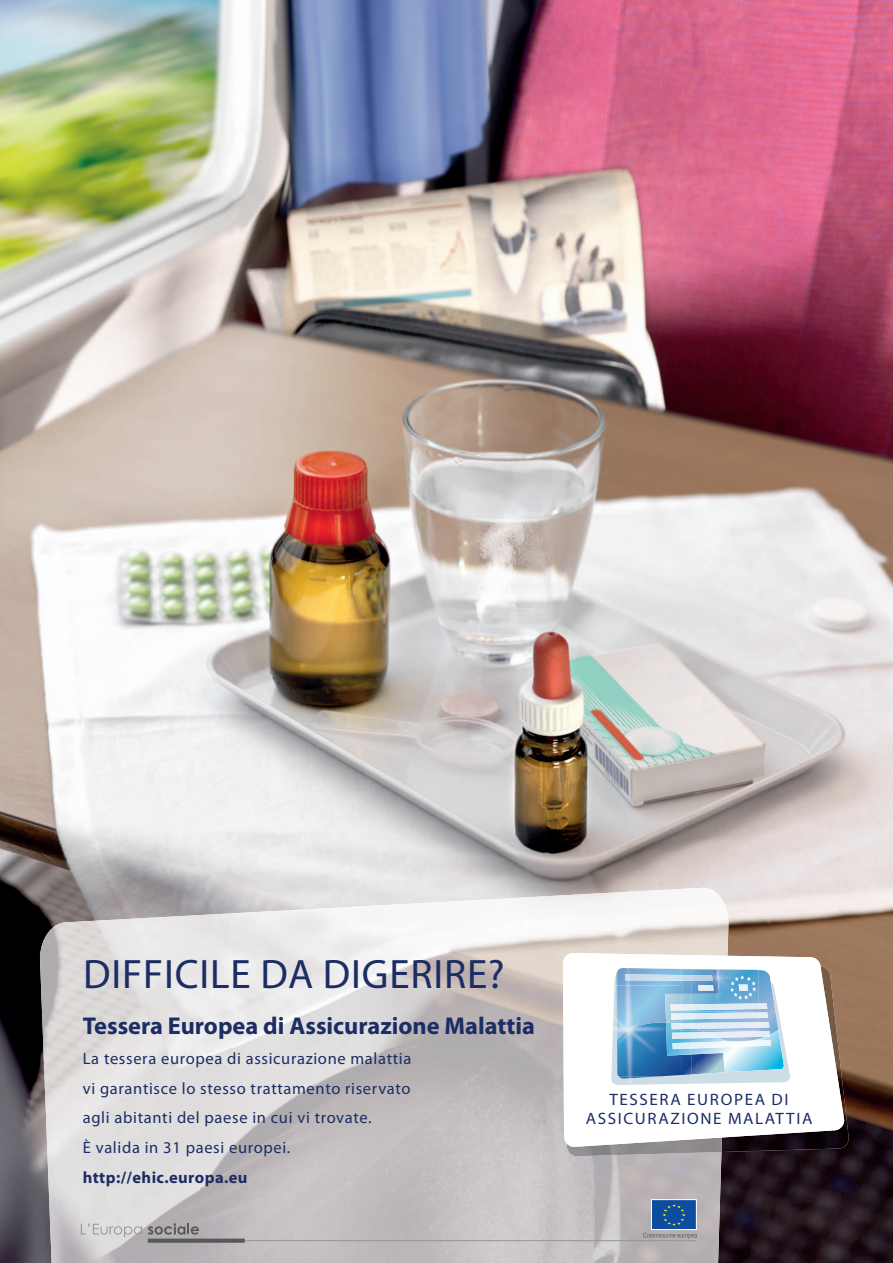
<style>
.page{position:relative;width:893px;height:1263px;background:#fff}
.page>*{position:absolute;margin:0;border:0;box-sizing:border-box;transform-origin:0 0}
.t1{font:41.25px "Myriad Pro";letter-spacing:.02em;color:#1b2d64}
.t2{font:700 24.38px "Myriad Pro";color:#1b2d64}
.t3{font:16.5px/29.8px "Myriad Pro";letter-spacing:.04em;color:#1b2d64}
.t4{font:16.5px/19.8px "Myriad Pro";letter-spacing:.095em;color:#1b2d64;text-align:center}
.t5{font:700 16.5px "Myriad Pro";letter-spacing:.025em;color:#1b2d64}
</style>
<div class="page">
<img style="left:0;top:0;width:893px;height:1263px">
<img style="left:199px;top:904px;width:185px;height:306px">
<img style="left:384px;top:888px;width:186px;height:322px">
<img style="left:570px;top:888px;width:159px;height:65px">
<img style="left:40px;top:914px;width:159px;height:349px">
<img style="left:570px;top:1156px;width:152px;height:107px">
<img style="left:199px;top:1210px;width:371px;height:53px">
<img style="left:722px;top:966px;width:127px;height:186px">
<img style="left:567px;top:1147px;width:155px;height:9px">
<svg style="left:563px;top:953px;width:281px;height:194px"></svg>
<img style="left:591px;top:959px;width:100px;height:155px">
<img style="left:611px;top:975px;width:80px;height:110px">
<img style="left:617px;top:968px;width:45px;height:17px">
<img style="left:591px;top:985px;width:20px;height:91px">
<img style="left:611px;top:985px;width:51px;height:91px">
<img style="left:625px;top:974px;width:37px;height:7px">
<svg style="left:662px;top:959px;width:128px;height:125px"></svg>
<svg style="left:81px;top:1223px;width:61px;height:14px"></svg>
<svg style="left:148px;top:1223px;width:51px;height:11px"></svg>
<div style="left:651px;top:1199px;width:45px;height:30px;background:#0d4da1"></div>
<div style="left:651px;top:1199px;width:46px;height:31px;border:1px solid #fff"></div>
<svg style="left:663px;top:1204px;width:22px;height:22px"></svg>
<svg style="left:643px;top:1233px;width:54px;height:6px"></svg>
<hr style="left:157px;top:1240px;width:540px;height:1px;background:#939598">
<svg style="left:148px;top:1238px;width:97px;height:4px"></svg>
<h1 class="t1" style="left:83px;top:958px;width:423px">DIFFICILE DA DIGERIRE?</h1>
<h2 class="t2" style="left:83px;top:1017px;width:454px">Tessera Europea di Assicurazione Malattia</h2>
<p class="t3" style="left:83px;top:1045px;width:330px">La tessera europea di assicurazione malattia vi garantisce lo stesso trattamento riservato agli abitanti del paese in cui vi trovate.<br>È valida in 31 paesi europei.</p>
<p class="t5" style="left:83px;top:1171px;width:166px">http://ehic.europa.eu</p>
<p class="t4" style="left:586px;top:1091px;width:228px">TESSERA EUROPEA DI<br>ASSICURAZIONE MALATTIA</p>
</div>
